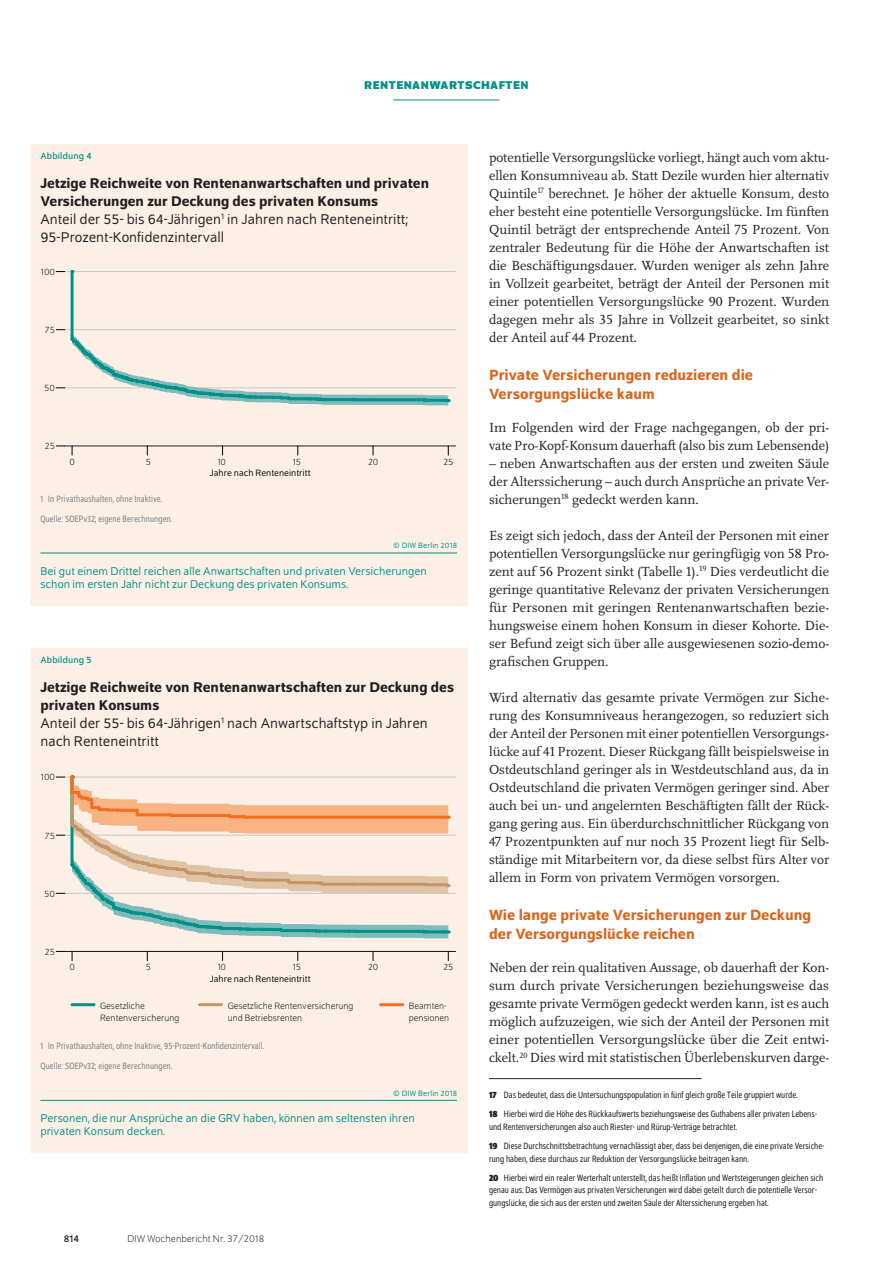
<style>
.page{position:relative;width:893px;height:1263px;background:#fff}
.page>*{position:absolute;margin:0;border:0;box-sizing:border-box;transform-origin:0 0}
.t1{font:500 15.75px/19.5px "Schumpeter";color:#dc641c}
.t2{font:500 15px/18px "Schumpeter";color:#231f20}
.t3{font:15px/18px "Schumpeter Blond";color:#231f20}
.t4{font:13.8px/18px "Scala Pro";color:#231f20;text-align:justify}
.t5{font:12px/13.5px "Schumpeter Blond";color:#009188}
.t6{font:700 12px "Schumpeter";color:#009188}
.t7{font:300 10.5px "Schumpeter";color:#231f20}
.t8{font:10.5px "Schumpeter";color:#231f20}
.t9{font:semi-condensed 9.75px/19.2px "Schumpeter Blond";color:#231f20}
.t10{font:semi-condensed 9.75px/20.5px "Schumpeter Blond";letter-spacing:.01em;color:#808285}
.t11{font:300 9.75px/11.7px "Schumpeter";color:#000001}
.t12{font:9.75px "Schumpeter Blond";color:#000001}
.t13{font:9.75px "Schumpeter";letter-spacing:.01em;color:#009188}
.t14{font:8.25px "Schumpeter Blond";letter-spacing:.01em;color:#009188}
.s1{font-family:"Schumpeter";font-weight:700}
</style>
<div class="page">
<hr style="left:393px;top:100px;width:107px;height:1px;background:#009188">
<hr style="left:489px;top:1078px;width:213px;height:1px;background:#231f20">
<div style="left:30px;top:144px;width:438px;height:461px;background:#fcf0e6"></div>
<hr style="left:65px;top:446px;width:391px;height:1px;background:#231f20">
<hr style="left:65px;top:388px;width:391px;height:1px;background:#c7c8ca">
<hr style="left:65px;top:329px;width:391px;height:1px;background:#c7c8ca">
<hr style="left:65px;top:271px;width:391px;height:1px;background:#c7c8ca">
<hr style="left:71px;top:272px;width:3px;height:67px;background:#009188">
<svg style="left:71px;top:334px;width:378px;height:72px"></svg>
<hr style="left:40px;top:553px;width:417px;height:1px;background:#009188">
<div style="left:30px;top:648px;width:438px;height:504px;background:#fcf0e6"></div>
<hr style="left:65px;top:951px;width:391px;height:1px;background:#0f1313">
<hr style="left:65px;top:893px;width:391px;height:1px;background:#c5c6c5">
<hr style="left:65px;top:835px;width:391px;height:1px;background:#c5c6c5">
<hr style="left:65px;top:777px;width:391px;height:1px;background:#c5c6c5">
<hr style="left:71px;top:777px;width:3px;height:15px;background:#f36e21">
<svg style="left:71px;top:785px;width:378px;height:153px"></svg>
<hr style="left:72px;top:1003px;width:22px;height:3px;background:#009188">
<hr style="left:381px;top:1003px;width:22px;height:3px;background:#f36e21">
<hr style="left:199px;top:1003px;width:23px;height:3px;background:#c59565">
<hr style="left:40px;top:1100px;width:417px;height:1px;background:#009188">
<p class="t6" style="left:364px;top:79px;width:18px">RENTENANWARTSCHAFTEN</p>
<p class="t13" style="left:40px;top:151px;width:53px">Abbildung 4</p>
<p class="t2" style="left:40px;top:174px;width:390px">Jetzige Reichweite von Rentenanwartschaften und privaten<br>Versicherungen zur Deckung des privaten Konsums</p>
<p class="t3" style="left:40px;top:211px;width:369px">Anteil der 55- bis 64-Jährigen<sup>1</sup> in Jahren nach Renteneintritt;<br>95-Prozent-Konfidenzintervall</p>
<p class="t11" style="left:41px;top:266px;width:16px">100</p>
<p class="t11" style="left:45px;top:324px;width:12px">75</p>
<p class="t11" style="left:44px;top:382px;width:12px">50</p>
<p class="t11" style="left:45px;top:441px;width:12px">25</p>
<p class="t11" style="left:70px;top:456px;width:7px">0</p>
<p class="t11" style="left:146px;top:456px;width:7px">5</p>
<p class="t11" style="left:218px;top:456px;width:10px">10</p>
<p class="t11" style="left:293px;top:456px;width:10px">15</p>
<p class="t11" style="left:368px;top:456px;width:12px">20</p>
<p class="t11" style="left:443px;top:456px;width:11px">25</p>
<p class="t12" style="left:210px;top:468px;width:102px">Jahre nach Renteneintritt</p>
<p class="t10" style="left:40px;top:488px;width:133px">1 In Privathaushalten, ohne Inaktive.<br>Quelle: SOEPv32; eigene Berechnungen.</p>
<p class="t14" style="left:393px;top:542px;width:65px">© DIW Berlin 2018</p>
<p class="t5" style="left:40px;top:564px;width:388px">Bei gut einem Drittel reichen alle Anwartschaften und privaten Versicherungen schon im ersten Jahr nicht zur Deckung des privaten Konsums.</p>
<p class="t13" style="left:40px;top:655px;width:53px">Abbildung 5</p>
<p class="t2" style="left:40px;top:678px;width:415px">Jetzige Reichweite von Rentenanwartschaften zur Deckung des privaten Konsums</p>
<p class="t3" style="left:40px;top:715px;width:389px">Anteil der 55- bis 64-Jährigen<sup>1</sup> nach Anwartschaftstyp in Jahren nach Renteneintritt</p>
<p class="t11" style="left:41px;top:772px;width:16px">100</p>
<p class="t11" style="left:45px;top:830px;width:12px">75</p>
<p class="t11" style="left:44px;top:888px;width:12px">50</p>
<p class="t11" style="left:45px;top:946px;width:12px">25</p>
<p class="t11" style="left:70px;top:962px;width:7px">0</p>
<p class="t11" style="left:146px;top:962px;width:7px">5</p>
<p class="t11" style="left:218px;top:962px;width:10px">10</p>
<p class="t11" style="left:293px;top:962px;width:10px">15</p>
<p class="t11" style="left:368px;top:962px;width:12px">20</p>
<p class="t11" style="left:443px;top:962px;width:11px">25</p>
<p class="t12" style="left:210px;top:974px;width:102px">Jahre nach Renteneintritt</p>
<p class="t11" style="left:100px;top:1000px;width:81px">Gesetzliche<br>Rentenversicherung</p>
<p class="t11" style="left:409px;top:1000px;width:42px">Beamten&shy;pensionen</p>
<p class="t11" style="left:228px;top:1000px;width:127px">Gesetzliche Rentenversicherung und Betriebsrenten</p>
<p class="t10" style="left:40px;top:1036px;width:225px">1 In Privathaushalten, ohne Inaktive, 95-Prozent-Konfidenzintervall.<br>Quelle: SOEPv32; eigene Berechnungen.</p>
<p class="t14" style="left:393px;top:1089px;width:65px">© DIW Berlin 2018</p>
<p class="t5" style="left:40px;top:1112px;width:376px">Personen, die nur Ansprüche an die GRV haben, können am seltensten ihren privaten Konsum decken.</p>
<p class="t8" style="left:64px;top:1233px;width:17px">814</p>
<p class="t7" style="left:128px;top:1234px;width:138px">DIW Wochenbericht Nr. 37/2018</p>
<p class="t4" style="left:489px;top:148px;width:342px">potentielle Versorgungslücke vorliegt, hängt auch vom aktu&shy;ellen Konsumniveau ab. Statt Dezile wurden hier alternativ Quintile<sup>17</sup> berechnet. Je höher der aktuelle Konsum, desto eher besteht eine potentielle Versorgungslücke. Im fünften Quintil beträgt der entsprechende Anteil 75 Prozent. Von zentraler Bedeutung für die Höhe der Anwartschaften ist die Beschäftigungsdauer. Wurden weniger als zehn Jahre in Vollzeit gearbeitet, beträgt der Anteil der Personen mit einer potentiellen Versorgungslücke 90 Prozent. Wurden dagegen mehr als 35 Jahre in Vollzeit gearbeitet, so sinkt der Anteil auf 44 Prozent.</p>
<p class="t1" style="left:489px;top:365px;width:266px">Private Versicherungen reduzieren die<br>Versorgungslücke kaum</p>
<p class="t4" style="left:489px;top:418px;width:342px">Im Folgenden wird der Frage nachgegangen, ob der pri&shy;vate Pro-Kopf-Konsum dauerhaft (also bis zum Lebensende)</p>
<p class="t4" style="left:489px;top:454px;width:342px">– neben Anwartschaften aus der ersten und zweiten Säule der Alterssicherung – auch durch Ansprüche an private Ver&shy;sicherungen<sup>18</sup> gedeckt werden kann.</p>
<p class="t4" style="left:489px;top:526px;width:342px">Es zeigt sich jedoch, dass der Anteil der Personen mit einer potentiellen Versorgungslücke nur geringfügig von 58 Pro&shy;zent auf 56 Prozent sinkt (Tabelle 1).<sup>19</sup> Dies verdeutlicht die geringe quantitative Relevanz der privaten Versicherungen für Personen mit geringen Rentenanwartschaften bezie&shy;hungsweise einem hohen Konsum in dieser Kohorte. Die&shy;ser Befund zeigt sich über alle ausgewiesenen sozio-demo&shy;grafischen Gruppen.</p>
<p class="t4" style="left:489px;top:688px;width:342px">Wird alternativ das gesamte private Vermögen zur Siche&shy;rung des Konsumniveaus herangezogen, so reduziert sich der Anteil der Personen mit einer potentiellen Versorgungs&shy;lücke auf 41 Prozent. Dieser Rückgang fällt beispielsweise in Ostdeutschland geringer als in Westdeutschland aus, da in Ostdeutschland die privaten Vermögen geringer sind. Aber auch bei un- und angelernten Beschäftigten fällt der Rück&shy;gang gering aus. Ein überdurchschnittlicher Rückgang von 47 Prozentpunkten auf nur noch 35 Prozent liegt für Selb&shy;ständige mit Mitarbeitern vor, da diese selbst fürs Alter vor allem in Form von privatem Vermögen vorsorgen.</p>
<p class="t1" style="left:489px;top:905px;width:324px">Wie lange private Versicherungen zur Deckung der Versorgungslücke reichen</p>
<p class="t4" style="left:489px;top:958px;width:342px">Neben der rein qualitativen Aussage, ob dauerhaft der Kon&shy;sum durch private Versicherungen beziehungsweise das gesamte private Vermögen gedeckt werden kann, ist es auch möglich aufzuzeigen, wie sich der Anteil der Personen mit einer potentiellen Versorgungslücke über die Zeit entwi&shy;ckelt.<sup>20</sup> Dies wird mit statistischen Überlebenskurven darge-</p>
<p class="t9" style="left:489px;top:1085px;width:329px"><span class="s1">17</span> Das bedeutet, dass die Untersuchungspopulation in fünf gleich große Teile gruppiert wurde.<br><span class="s1">18</span> Hierbei wird die Höhe des Rückkaufswerts beziehungsweise des Guthabens aller privaten Lebens-</p>
<p class="t9" style="left:489px;top:1117px;width:337px">und Rentenversicherungen also auch Riester- und Rürup-Verträge betrachtet.<br><span class="s1">19</span> Diese Durchschnittsbetrachtung vernachlässigt aber, dass bei denjenigen, die eine private Versiche-</p>
<p class="t9" style="left:489px;top:1149px;width:336px">rung haben, diese durchaus zur Reduktion der Versorgungslücke beitragen kann.<br><span class="s1">20</span> Hierbei wird ein realer Werterhalt unterstellt, das heißt Inflation und Wertsteigerungen gleichen sich</p>
<p class="t9" style="left:489px;top:1184px;width:329px;line-height:12.8px">genau aus. Das Vermögen aus privaten Versicherungen wird dabei geteilt durch die potentielle Versor&shy;gungslücke, die sich aus der ersten und zweiten Säule der Alterssicherung ergeben hat.</p>
</div>
